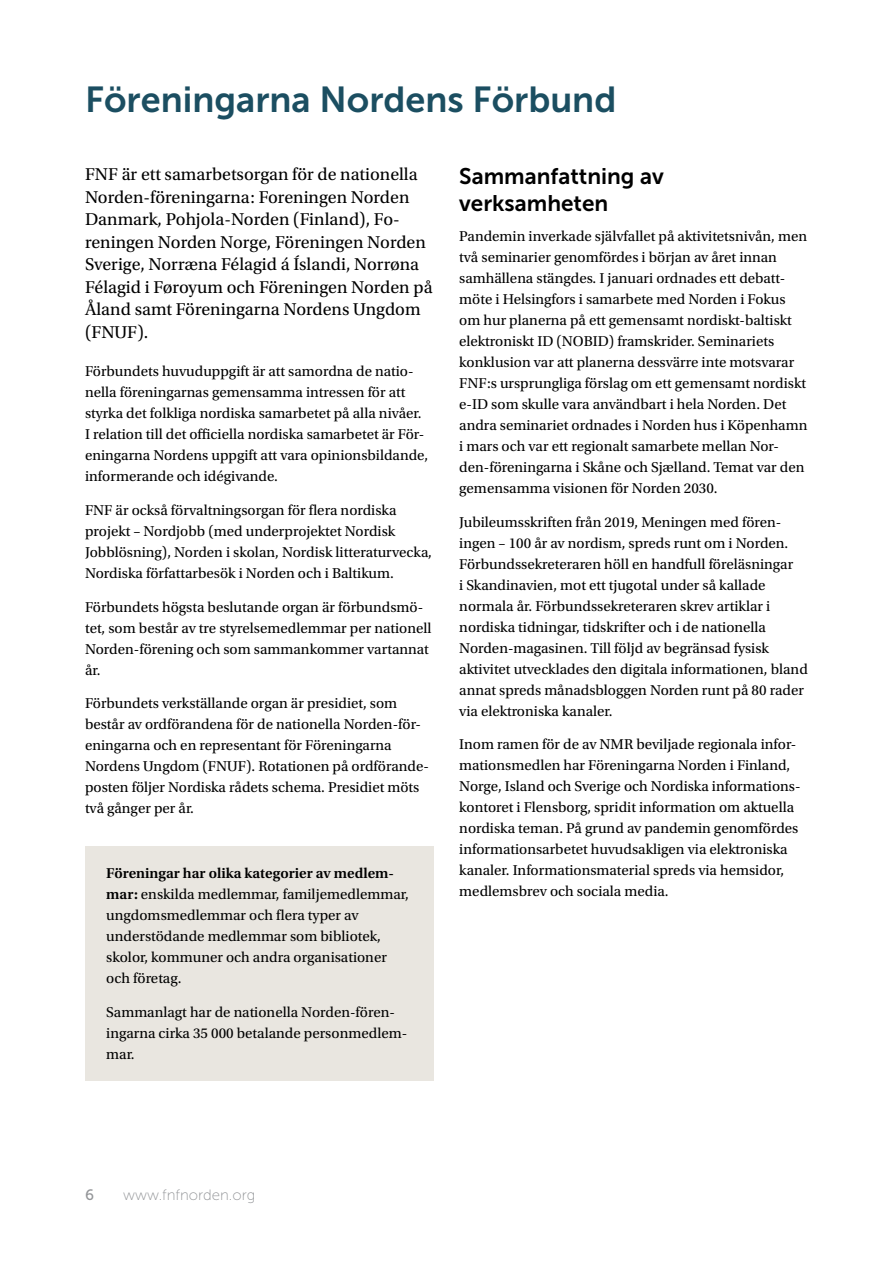
<style>
.page{position:relative;width:893px;height:1263px;background:#fff}
.page>*{position:absolute;margin:0;border:0;box-sizing:border-box;transform-origin:0 0}
.t1{font:36px "Museo Sans 700";color:#1b4e61}
.t2{font:22.5px/27px "Museo Sans 700";color:#000}
.t3{font:18px/22.5px "Utopia Std";color:#000}
.t4{font:15px/21px "Utopia Std";color:#000}
.t5{font:15px "Museo Sans 100";color:#939598}
.t6{font:15px "Museo Sans 500";color:#939598}
.s1{font-weight:600}
</style>
<div class="page">
<div style="left:85px;top:846px;width:349px;height:234px;background:#e9e6e0"></div>
<h1 class="t1" style="left:85px;top:80px;width:533px">Föreningarna Nordens Förbund</h1>
<p class="t3" style="left:85px;top:164px;width:349px">FNF är ett samarbetsorgan för de nationella Norden-föreningarna: Foreningen Norden Danmark, Pohjola-Norden (Finland), Fo&shy;reningen Norden Norge, Föreningen Norden Sverige, Norræna Félagid á Íslandi, Norrøna Félagid i Føroyum och Föreningen Norden på Åland samt Föreningarna Nordens Ungdom (FNUF).</p>
<p class="t4" style="left:85px;top:361px;width:345px">Förbundets huvuduppgift är att samordna de natio&shy;nella föreningarnas gemensamma intressen för att styrka det folkliga nordiska samarbetet på alla nivåer.<br>I relation till det officiella nordiska samarbetet är För&shy;eningarna Nordens uppgift att vara opinionsbildande, informerande och idégivande.</p>
<p class="t4" style="left:85px;top:500px;width:348px">FNF är också förvaltningsorgan för flera nordiska projekt – Nordjobb (med underprojektet Nordisk Jobblösning), Norden i skolan, Nordisk litteraturvecka, Nordiska författarbesök i Norden och i Baltikum.</p>
<p class="t4" style="left:85px;top:596px;width:348px">Förbundets högsta beslutande organ är förbundsmö&shy;tet, som består av tre styrelsemedlemmar per nationell Norden-förening och som sammankommer vartannat år.</p>
<p class="t4" style="left:85px;top:693px;width:345px">Förbundets verkställande organ är presidiet, som består av ordförandena för de nationella Norden-för&shy;eningarna och en representant för Föreningarna Nordens Ungdom (FNUF). Rotationen på ordförande&shy;posten följer Nordiska rådets schema. Presidiet möts två gånger per år.</p>
<p class="t4" style="left:106px;top:863px;width:304px"><span class="s1">Föreningar har olika kategorier av medlem&shy;mar:</span> enskilda medlemmar, familjemedlemmar, ungdomsmedlemmar och flera typer av understödande medlemmar som bibliotek, skolor, kommuner och andra organisationer och företag.</p>
<p class="t4" style="left:106px;top:1002px;width:302px">Sammanlagt har de nationella Norden-fören&shy;ingarna cirka 35 000 betalande personmedlem&shy;mar.</p>
<h2 class="t2" style="left:459px;top:163px;width:206px">Sammanfattning av verksamheten</h2>
<p class="t4" style="left:459px;top:226px;width:350px">Pandemin inverkade självfallet på aktivitetsnivån, men två seminarier genomfördes i början av året innan samhällena stängdes. I januari ordnades ett debatt&shy;möte i Helsingfors i samarbete med Norden i Fokus om hur planerna på ett gemensamt nordiskt-baltiskt elektroniskt ID (NOBID) framskrider. Seminariets konklusion var att planerna dessvärre inte motsvarar FNF:s ursprungliga förslag om ett gemensamt nordiskt e-ID som skulle vara användbart i hela Norden. Det andra seminariet ordnades i Norden hus i Köpenhamn i mars och var ett regionalt samarbete mellan Nor&shy;den-föreningarna i Skåne och Sjælland. Temat var den gemensamma visionen för Norden 2030.</p>
<p class="t4" style="left:459px;top:511px;width:350px">Jubileumsskriften från 2019, Meningen med fören&shy;ingen – 100 år av nordism, spreds runt om i Norden.<br>Förbundssekreteraren höll en handfull föreläsningar<br>i Skandinavien, mot ett tjugotal under så kallade normala år. Förbundssekreteraren skrev artiklar i nordiska tidningar, tidskrifter och i de nationella Norden-magasinen. Till följd av begränsad fysisk aktivitet utvecklades den digitala informationen, bland annat spreds månadsbloggen Norden runt på 80 rader via elektroniska kanaler.</p>
<p class="t4" style="left:459px;top:734px;width:343px">Inom ramen för de av NMR beviljade regionala infor&shy;mationsmedlen har Föreningarna Norden i Finland, Norge, Island och Sverige och Nordiska informations&shy;kontoret i Flensborg, spridit information om aktuella nordiska teman. På grund av pandemin genomfördes informationsarbetet huvudsakligen via elektroniska kanaler. Informationsmaterial spreds via hemsidor, medlemsbrev och sociala media.</p>
<p class="t6" style="left:85px;top:1186px;width:10px">6</p>
<p class="t5" style="left:123px;top:1187px;width:134px">www.fnfnorden.org</p>
</div>
